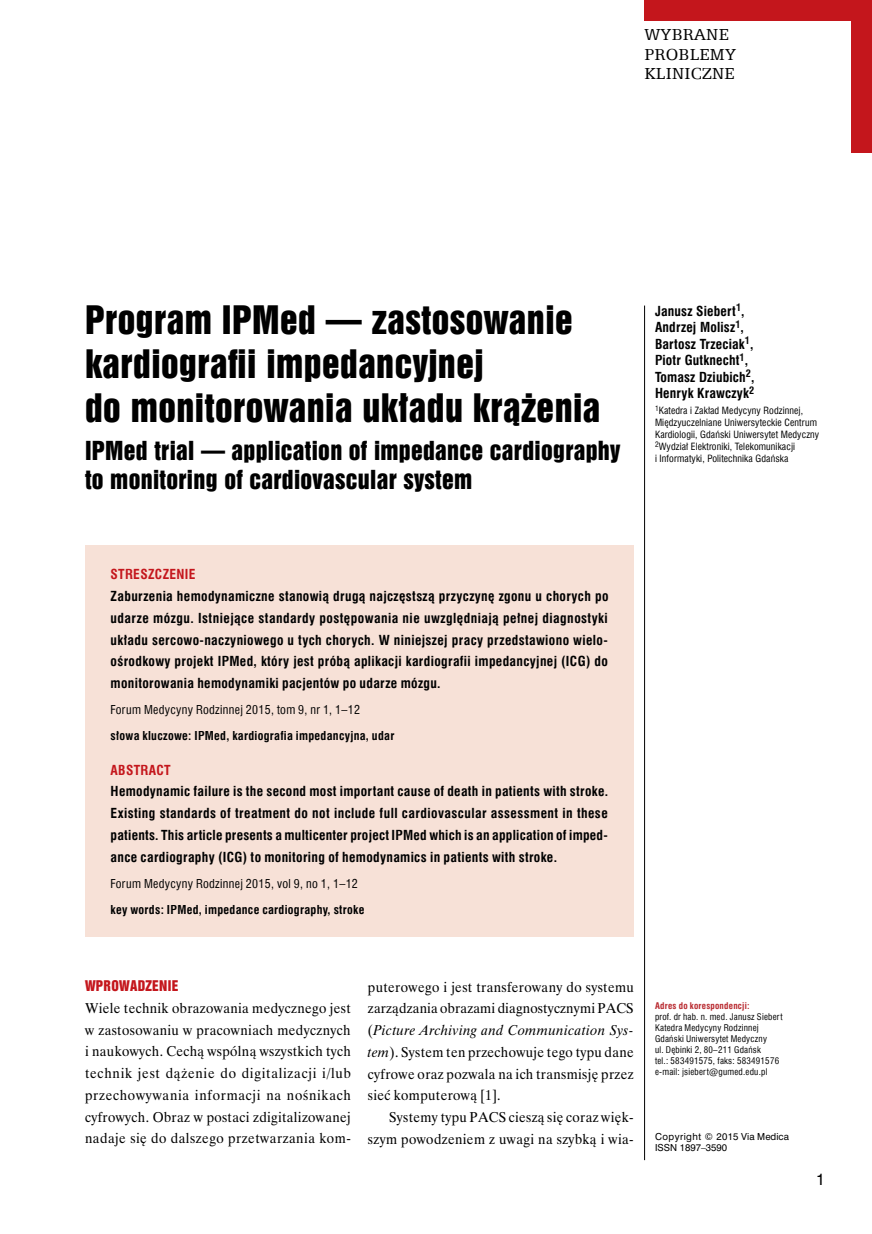
<style>
.page{position:relative;width:872px;height:1234px;background:#fff}
.page>*{position:absolute;margin:0;border:0;box-sizing:border-box;transform-origin:0 0}
.t1{font:36px/44px "Swis 921 EU";letter-spacing:.01em;color:#000}
.t2{font:24px/29.2px "Swis 921 EU";letter-spacing:.01em;color:#000}
.t3{font:18px/19.5px "Egyptian 505 EU";letter-spacing:.015em;color:#000}
.t4{font:15px "Swis 721 PL";color:#000}
.t5{font:14.25px/21.8px "Time Ibis EE";letter-spacing:.025em;color:#000;text-align:justify;scale:.95 1}
.t6{font:700 13.5px/21.8px "Swis 721 Cn EU";letter-spacing:.025em;color:#000;text-align:justify}
.t7{font:700 13.5px "Swis 721 Cn EU";letter-spacing:.025em;color:#c4161c}
.t8{font:13.5px "Swis 921 EU";letter-spacing:.025em;color:#c4161c}
.t9{font:700 12px "Swis 721 Cn EU";letter-spacing:.025em;color:#000}
.t10{font:12px "Swis 721 Cn EU";letter-spacing:.025em;color:#000}
.t11{font:9.75px/11.9px "Swis 721 Cn EU";letter-spacing:.01em;color:#000}
.t12{font:9px/11.1px "Swis 721 Cn EU";letter-spacing:.025em;color:#000}
.t13{font:9px/10.8px "Swis 721 PL";color:#000}
.t14{font:700 9px "Swis 721 Cn EU";letter-spacing:.025em;color:#b8292f}
.s1{font-style:italic}
</style>
<div class="page">
<hr style="left:644px;top:305px;width:1px;height:854px;background:#000">
<div style="left:644px;top:0;width:228px;height:21px;background:#c4161c"></div>
<div style="left:850px;top:0;width:22px;height:153px;background:#c4161c"></div>
<div style="left:85px;top:545px;width:549px;height:391px;background:#f7e1d7"></div>
<h3 class="t3" style="left:644px;top:24px;width:93px">WYBRANE<br>PROBLEMY<br>KLINICZNE</h3>
<h1 class="t1" style="left:85px;top:298px;width:517px">Program IPMed — zastosowanie kardiografii impedancyjnej<br>do monitorowania układu krążenia</h1>
<h2 class="t2" style="left:85px;top:435px;width:537px">IPMed trial — application of impedance cardiography to monitoring of cardiovascular system</h2>
<p class="t6" style="left:655px;top:303px;width:101px;line-height:16.5px;text-align:left">Janusz Siebert<sup>1</sup>,<br>Andrzej Molisz<sup>1</sup>,<br>Bartosz Trzeciak<sup>1</sup>,<br>Piotr Gutknecht<sup>1</sup>,<br>Tomasz Dziubich<sup>2</sup>,<br>Henryk Krawczyk<sup>2</sup></p>
<p class="t11" style="left:655px;top:404px;width:166px"><sup>1</sup>Katedra i Zakład Medycyny Rodzinnej, Międzyuczelniane Uniwersyteckie Centrum Kardiologii, Gdański Uniwersytet Medyczny <sup>2</sup>Wydział Elektroniki, Telekomunikacji<br>i Informatyki, Politechnika Gdańska</p>
<p class="t7" style="left:111px;top:566px;width:86px">STRESZCZENIE</p>
<p class="t6" style="left:111px;top:585px;width:499px">Zaburzenia hemodynamiczne stanowią drugą najczęstszą przyczynę zgonu u chorych po udarze mózgu. Istniejące standardy postępowania nie uwzględniają pełnej diagnostyki układu sercowo-naczyniowego u tych chorych. W niniejszej pracy przedstawiono wielo&shy;ośrodkowy projekt IPMed, który jest próbą aplikacji kardiografii impedancyjnej (ICG) do monitorowania hemodynamiki pacjentów po udarze mózgu.</p>
<p class="t10" style="left:111px;top:701px;width:251px">Forum Medycyny Rodzinnej 2015, tom 9, nr 1, 1–12</p>
<p class="t9" style="left:111px;top:728px;width:285px">słowa kluczowe: IPMed, kardiografia impedancyjna, udar</p>
<p class="t7" style="left:111px;top:761px;width:62px">ABSTRACT</p>
<p class="t6" style="left:111px;top:781px;width:499px">Hemodynamic failure is the second most important cause of death in patients with stroke.<br>Existing standards of treatment do not include full cardiovascular assessment in these patients. This article presents a multicenter project IPMed which is an application of imped&shy;ance cardiography (ICG) to monitoring of hemodynamics in patients with stroke.</p>
<p class="t10" style="left:111px;top:875px;width:249px">Forum Medycyny Rodzinnej 2015, vol 9, no 1, 1–12</p>
<p class="t9" style="left:111px;top:902px;width:255px">key words: IPMed, impedance cardiography, stroke</p>
<p class="t8" style="left:85px;top:976px;width:95px">WPROWADZENIE</p>
<p class="t5" style="left:85px;top:996px;width:281px">Wiele technik obrazowania medycznego jest w zastosowaniu w pracowniach medycznych i naukowych. Cechą wspólną wszystkich tych technik jest dążenie do digitalizacji i/lub przechowywania informacji na nośnikach cyfrowych. Obraz w postaci zdigitalizowanej nadaje się do dalszego przetwarzania kom-</p>
<p class="t5" style="left:368px;top:975px;width:281px">puterowego i jest transferowany do systemu zarządzania obrazami diagnostycznymi PACS (<span class="s1">Picture Archiving and Communication Sys&shy;tem</span>). System ten przechowuje tego typu dane cyfrowe oraz pozwala na ich transmisję przez sieć komputerową [1].</p>
<p class="t5" style="left:368px;top:1105px;width:281px;text-align:right">Systemy typu PACS cieszą się coraz więk&shy;szym powodzeniem z uwagi na szybką i wia-</p>
<p class="t14" style="left:655px;top:999px;width:96px">Adres do korespondencji:</p>
<p class="t12" style="left:655px;top:1010px;width:129px">prof. dr hab. n. med. Janusz Siebert<br>Katedra Medycyny Rodzinnej<br>Gdański Uniwersytet Medyczny<br>ul. Dębinki 2, 80–211 Gdańsk<br>tel.: 583491575, faks: 583491576 e-mail: jsiebert@gumed.edu.pl</p>
<p class="t13" style="left:655px;top:1130px;width:135px">Copyright © 2015 Via Medica<br>ISSN 1897–3590</p>
<p class="t4" style="left:816px;top:1169px;width:10px">1</p>
</div>
